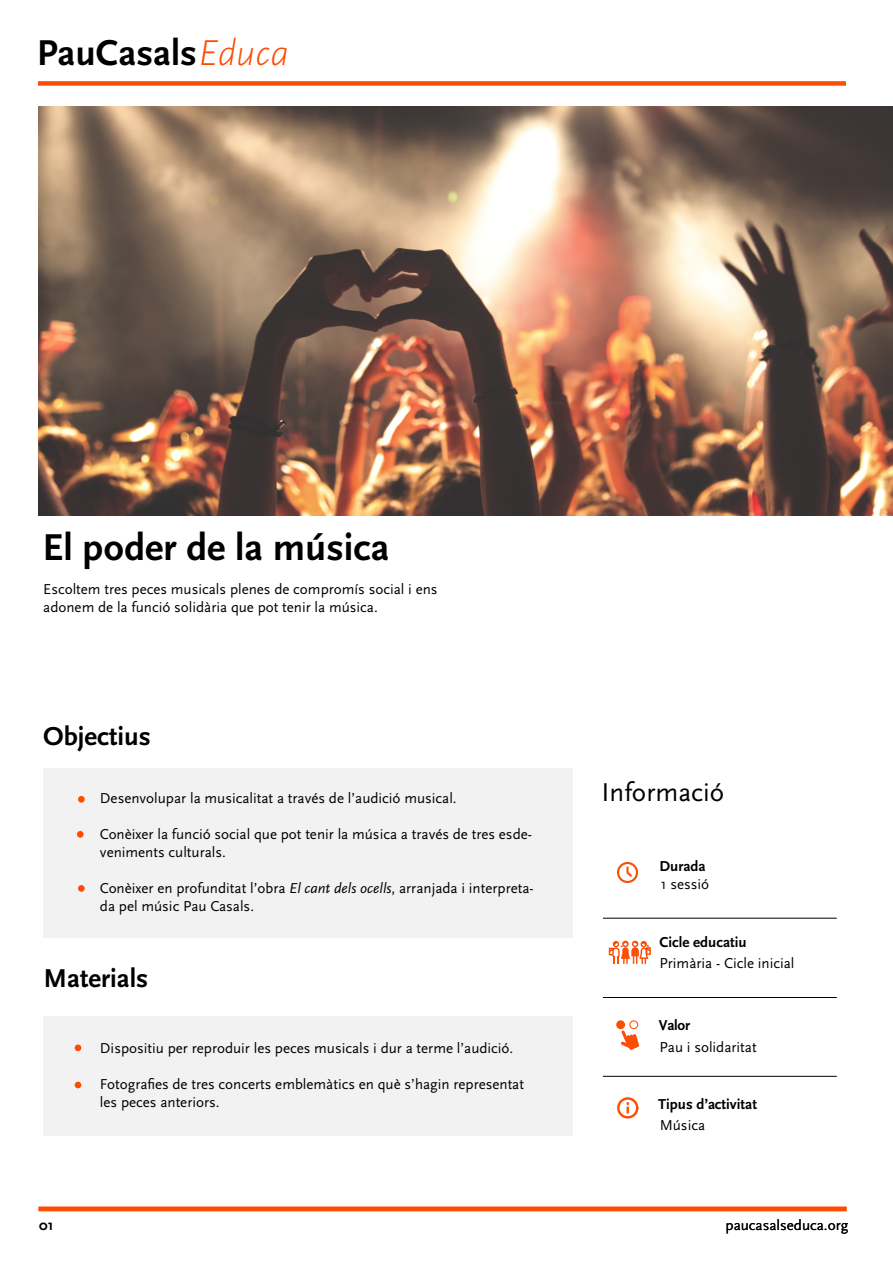
<style>
.page{position:relative;width:893px;height:1263px;background:#fff}
.page>*{position:absolute;margin:0;border:0;box-sizing:border-box;transform-origin:0 0}
.t1{font:700 39px "Scala Sans Pro";color:#000}
.t2{font:700 37.5px "Scala Sans Pro";color:#000}
.t3{font:700 27px "Scala Sans Pro";color:#000}
.t4{font:27px "Scala Sans Pro";color:#000}
.t5{font:15px/18px "Scala Sans Pro";color:#000}
.t6{font:700 15px "Scala Sans Pro";color:#000}
.s1{font-weight:300;font-style:italic;color:#fc4d03}
.s2{font-style:italic}
</style>
<div class="page">
<div style="left:38px;top:81px;width:808px;height:5px;background:#fc4d03"></div>
<hr style="left:39px;top:1207px;width:807px;height:4px;background:#fc4d03">
<svg style="left:617px;top:862px;width:21px;height:21px"></svg>
<svg style="left:609px;top:941px;width:42px;height:23px"></svg>
<svg style="left:616px;top:1020px;width:23px;height:30px"></svg>
<hr style="left:603px;top:918px;width:234px;height:1px;background:#000">
<hr style="left:603px;top:997px;width:234px;height:1px;background:#000">
<hr style="left:603px;top:1076px;width:234px;height:1px;background:#000">
<svg style="left:617px;top:1097px;width:21px;height:21px"></svg>
<img style="left:39px;top:106px;width:854px;height:410px">
<div style="left:43px;top:768px;width:529px;height:169px;background:#f2f2f2"></div>
<div style="left:43px;top:1016px;width:529px;height:119px;background:#f2f2f2"></div>
<div style="left:78px;top:796px;width:7px;height:7px;background:#fc4d03;border-radius:50%"></div>
<div style="left:75px;top:1044px;width:6px;height:7px;background:#fc4d03;border-radius:50%"></div>
<div style="left:77px;top:831px;width:7px;height:7px;background:#fc4d03;border-radius:50%"></div>
<svg style="left:75px;top:1082px;width:6px;height:6px"></svg>
<div style="left:78px;top:885px;width:7px;height:7px;background:#fc4d03;border-radius:50%"></div>
<h2 class="t2" style="left:37px;top:31px;width:254px">PauCasals<span class="s1">Educa</span></h2>
<h1 class="t1" style="left:43px;top:525px;width:348px">El poder de la música</h1>
<p class="t5" style="left:43px;top:580px;width:396px">Escoltem tres peces musicals plenes de compromís social i ens adonem de la funció solidària que pot tenir la música.</p>
<h3 class="t3" style="left:43px;top:720px;width:109px">Objectius</h3>
<p class="t5" style="left:100px;top:789px;width:358px">Desenvolupar la musicalitat a través de l’audició musical.</p>
<p class="t5" style="left:100px;top:825px;width:433px">Conèixer la funció social que pot tenir la música a través de tres esde&shy;veniments culturals.</p>
<p class="t5" style="left:100px;top:879px;width:435px">Conèixer en profunditat l’obra <span class="s2">El cant dels ocells</span>, arranjada i interpreta&shy;da pel músic Pau Casals.</p>
<h3 class="t3" style="left:44px;top:963px;width:106px">Materials</h3>
<p class="t6" style="left:39px;top:1217px;width:16px">01</p>
<p class="t5" style="left:100px;top:1039px;width:415px">Dispositiu per reproduir les peces musicals i dur a terme l’audició.</p>
<p class="t5" style="left:100px;top:1075px;width:426px">Fotografies de tres concerts emblemàtics en què s’hagin representat les peces anteriors.</p>
<h3 class="t4" style="left:601px;top:776px;width:124px">Informació</h3>
<p class="t6" style="left:659px;top:857px;width:48px">Durada</p>
<p class="t5" style="left:661px;top:875px;width:50px">1 sessió</p>
<p class="t6" style="left:659px;top:933px;width:89px">Cicle educatiu</p>
<p class="t5" style="left:659px;top:954px;width:136px">Primària - Cicle inicial</p>
<p class="t6" style="left:659px;top:1016px;width:33px">Valor</p>
<p class="t5" style="left:659px;top:1038px;width:99px">Pau i solidaritat</p>
<p class="t6" style="left:658px;top:1096px;width:100px">Tipus d’activitat</p>
<p class="t5" style="left:660px;top:1116px;width:47px">Música</p>
<p class="t5" style="left:726px;top:1216px;width:124px">paucasalseduca.org</p>
</div>
